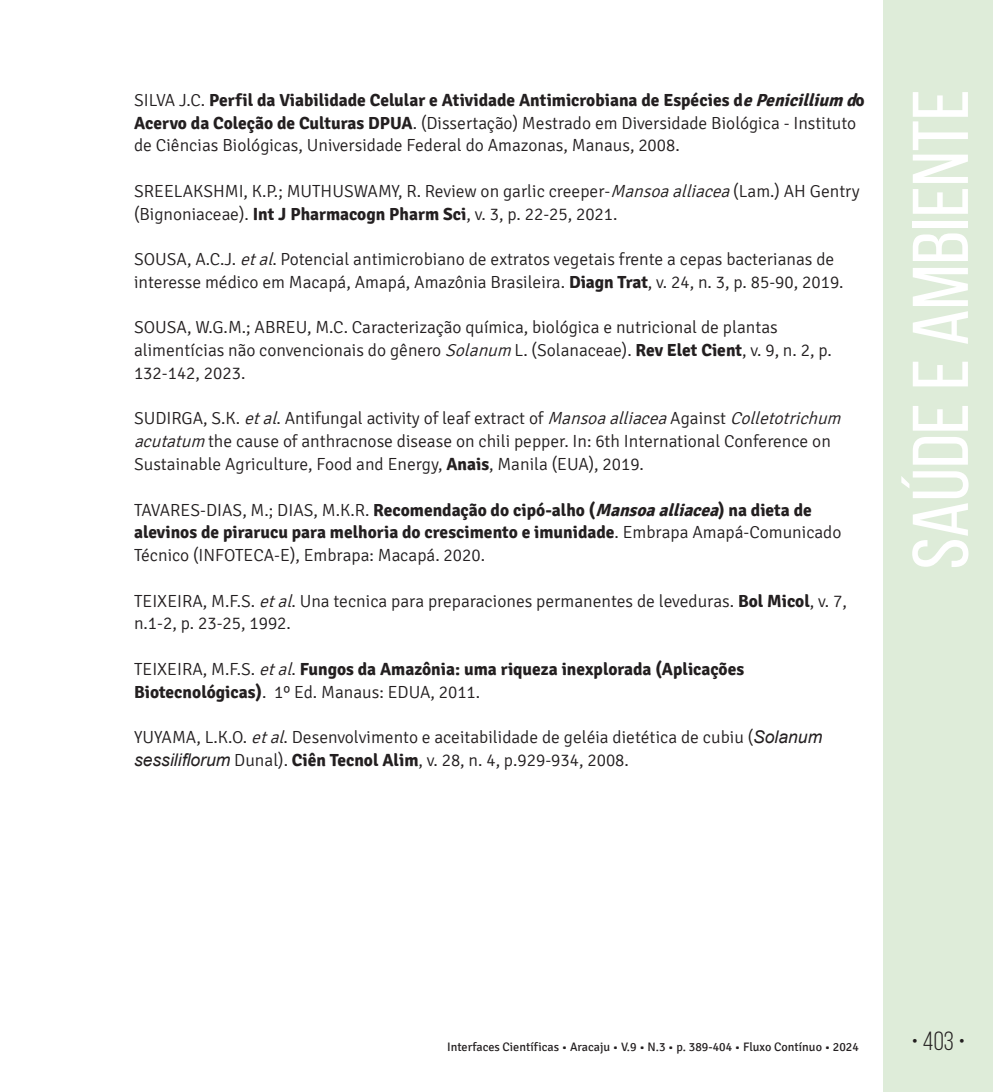
<style>
.page{position:relative;width:993px;height:1092px;background:#fff}
.page>*{position:absolute;margin:0;border:0;box-sizing:border-box;transform-origin:0 0}
.t1{font:78.75px "Bebas Neue";color:#fff;scale:1.09 1}
.t2{font:26.25px "Bebas Neue";color:#231f20}
.t3{font:300 17.5px/22.8px "Signika";color:#231f20}
.t4{font:700 17.5px/22.8px "Signika";color:#231f20}
.t5{font:12.25px "Signika";color:#231f20}
.s1{font-weight:700}
.s2{font-weight:700;font-style:italic}
.s3{font-style:italic}
.s4{font-weight:300}
.s5{font-weight:300;font-style:italic}
.s6{font-family:"Arial";font-weight:400;font-style:italic}
</style>
<div class="page">
<div style="left:883px;top:0;width:109px;height:1091px;background:#deecd9"></div>
<p class="t3" style="left:134px;top:89px;width:732px">SILVA J.C. <span class="s1">Perfil da Viabilidade Celular e Atividade Antimicrobiana de Espécies d</span><span class="s2">ePenicillium d</span><span class="s1">o<br>Acervo da Coleção de Culturas DPUA</span>. (Dissertação) Mestrado em Diversidade Biológica - Instituto de Ciências Biológicas, Universidade Federal do Amazonas, Manaus, 2008.</p>
<p class="t3" style="left:134px;top:180px;width:727px">SREELAKSHMI, K.P.; MUTHUSWAMY, R. Review on garlic creeper-<span class="s3">Mansoaalliacea</span>(Lam.) AH Gentry (Bignoniaceae). <span class="s1">Int J Pharmacogn Pharm Sci</span>, v. 3, p. 22-25, 2021.</p>
<p class="t3" style="left:134px;top:248px;width:710px">SOUSA, A.C.J. <span class="s3">etal</span>. Potencial antimicrobiano de extratos vegetais frente a cepas bacterianas de interesse médico em Macapá, Amapá, Amazônia Brasileira. <span class="s1">Diagn Trat</span>, v. 24, n. 3, p. 85-90, 2019.</p>
<p class="t3" style="left:134px;top:316px;width:699px">SOUSA, W.G.M.; ABREU, M.C. Caracterização química, biológica e nutricional de plantas alimentícias não convencionais do gênero <span class="s3">Solanum</span> L. (Solanaceae). <span class="s1">Rev Elet Cient</span>, v. 9, n. 2, p.<br>132-142, 2023.</p>
<p class="t3" style="left:134px;top:407px;width:713px">SUDIRGA, S.K. <span class="s3">etal</span>. Antifungal activity of leaf extract of <span class="s3">Mansoaalliacea</span>Against <span class="s3">Colletotrichum acutatum</span> the cause of anthracnose disease on chili pepper. In: 6th International Conference on<br>Sustainable Agriculture, Food and Energy, <span class="s1">Anais</span>, Manila (EUA), 2019.</p>
<p class="t3" style="left:134px;top:498px;width:708px">TAVARES-DIAS, M.; DIAS, M.K.R. <span class="s1">Recomendação do cipó-alho (</span><span class="s2">Mansoaalliacea</span><span class="s1">) na dieta de alevinos de pirarucu para melhoria do crescimento e imunidade</span>. Embrapa Amapá-Comunicado<br>Técnico (INFOTECA-E), Embrapa: Macapá. 2020.</p>
<p class="t3" style="left:134px;top:589px;width:714px">TEIXEIRA, M.F.S. <span class="s3">etal</span>. Una tecnica para preparaciones permanentes de leveduras. <span class="s1">Bol Micol</span>, v. 7, n.1-2, p. 23-25, 1992.</p>
<p class="t4" style="left:134px;top:657px;width:611px"><span class="s4">TEIXEIRA, M.F.S.</span> <span class="s5">etal</span><span class="s4">.</span> Fungos da Amazônia: uma riqueza inexplorada (Aplicações<br>Biotecnológicas)<span class="s4">. 1º Ed. Manaus: EDUA, 2011.</span></p>
<p class="t3" style="left:134px;top:726px;width:689px">YUYAMA, L.K.O. <span class="s3">etal</span>. Desenvolvimento e aceitabilidade de geléia dietética de cubiu (<span class="s6">Solanum sessiliflorum</span> Dunal). <span class="s1">Ciên Tecnol Alim</span>, v. 28, n. 4, p.929-934, 2008.</p>
<h1 class="t1" style="left:897px;top:569px;width:442px;rotate:-90deg">Saúde e Ambiente</h1>
<p class="t5" style="left:447px;top:1040px;width:413px">Interfaces Científicas • Aracaju • V.9 • N.3 • p. 389-404 • Fluxo Contínuo • 2024</p>
<h2 class="t2" style="left:911px;top:1026px;width:56px">• 403 •</h2>
</div>
